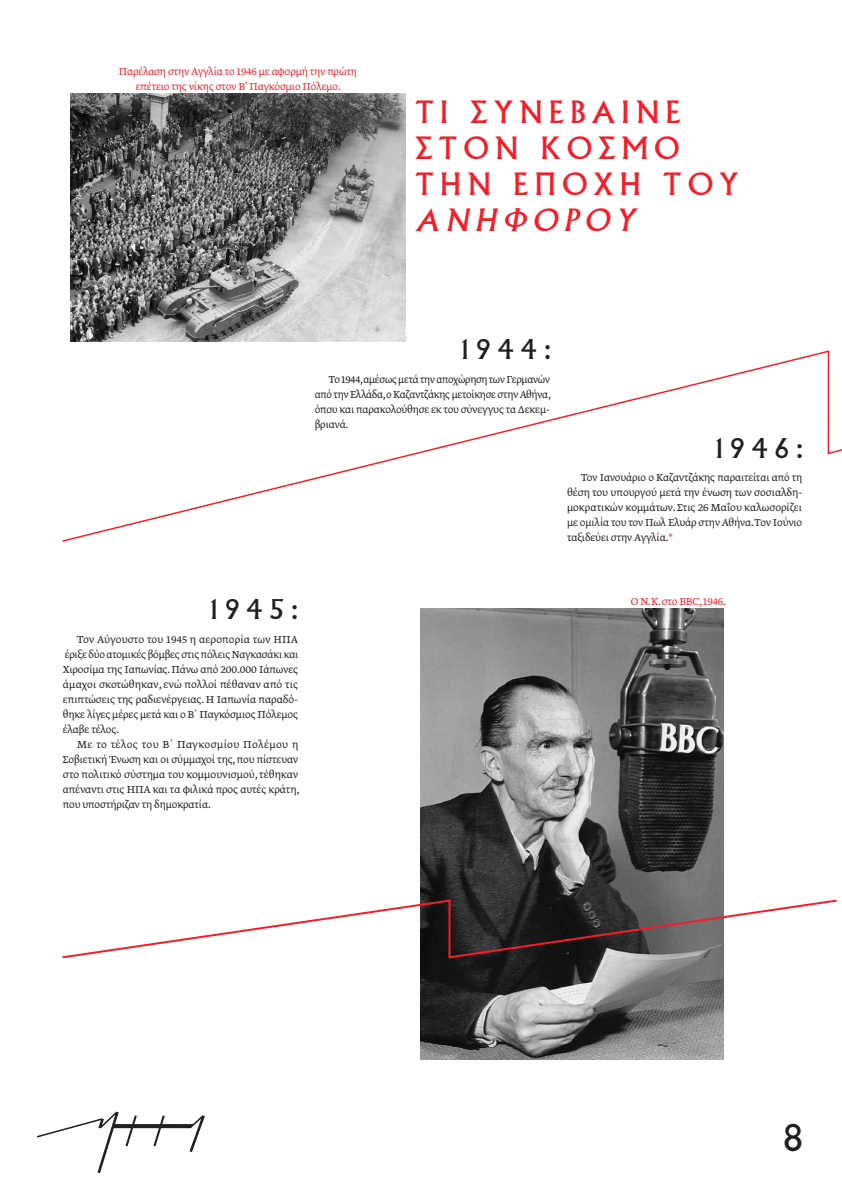
<style>
.page{position:relative;width:842px;height:1191px;background:#fff}
.page>*{position:absolute;margin:0;border:0;box-sizing:border-box;transform-origin:0 0}
.t1{font:36px "Albertus MT Greek";color:#231f20}
.t2{font:30px/36px "Albertus MT Greek";letter-spacing:.2em;color:#f51e28}
.t3{font:italic 30px "Albertus MT Greek";color:#f51e28}
.t4{font:26.5px "Albertus MT Greek";letter-spacing:.3em;color:#231f20}
.t5{font:300 12px/15px "Greta Text Pro";letter-spacing:-.01em;color:#231f20;text-align:justify}
.t6{font:300 12px/15px "Greta Text Pro";letter-spacing:-.01em;color:#231f20;text-align:justify;scale:.96 1}
.t7{font:300 12px/15px "Greta Text Pro";letter-spacing:-.01em;color:#ee222b;text-align:center}
.s1{color:#ee222b}
</style>
<div class="page">
<svg style="left:37px;top:1111px;width:168px;height:62px"></svg>
<svg style="left:62px;top:350px;width:780px;height:192px"></svg>
<img style="left:420px;top:608px;width:304px;height:451px">
<svg style="left:62px;top:898px;width:775px;height:61px"></svg>
<img style="left:70px;top:93px;width:335px;height:248px">
<p class="t7" style="left:119px;top:65px;width:239px">Παρέλαση στην Αγγλία το 1946 με αφορμή την πρώτη επέτειο της νίκης στον Β’ Παγκόσμιο Πόλεμο.</p>
<h2 class="t2" style="left:415px;top:94px;width:325px">TI ΣΥΝΕΒΑΙΝΕ<br>ΣΤΟΝ ΚΟΣΜΟ<br>ΤΗΝ ΕΠΟΧΗ ΤΟΥ</h2>
<h2 class="t3" style="left:415px;top:202px;width:227px">ΑΝΗΦΟΡΟΥ</h2>
<h3 class="t4" style="left:462px;top:333px;width:90px">1944:</h3>
<p class="t6" style="left:315px;top:372px;width:248px;text-indent:14px">Το 1944,αμέσως μετά την αποχώρηση των Γερμανών από την Ελλάδα,ο Καζαντζάκης μετοίκησε στην Αθήνα, όπου και παρακολούθησε εκ του σύνεγγυς τα Δεκεμ&shy;βριανά.</p>
<h3 class="t4" style="left:716px;top:432px;width:88px">1946:</h3>
<p class="t5" style="left:567px;top:471px;width:237px;text-indent:14px">Τον Ιανουάριο ο Καζαντζάκης παραιτείται από τη θέση του υπουργού μετά την ένωση των σοσιαλδη&shy;μοκρατικών κομμάτων. Στις 26 Μαΐου καλωσορίζει με ομιλία του τον Πωλ Ελυάρ στην Αθήνα.Τον Ιούνιο ταξιδεύει στην Αγγλία.<span class="s1">*</span></p>
<h3 class="t4" style="left:211px;top:593px;width:89px">1945:</h3>
<p class="t5" style="left:63px;top:632px;width:237px;text-indent:14px">Τον Αύγουστο του 1945 η αεροπορία των ΗΠΑ έριξε δύο ατομικές βόμβες στις πόλεις Ναγκασάκι και Χιροσίμα της Ιαπωνίας. Πάνω από 200.000 Ιάπωνες άμαχοι σκοτώθηκαν, ενώ πολλοί πέθαναν από τις επιπτώσεις της ραδιενέργειας. Η Ιαπωνία παραδό&shy;θηκε λίγες μέρες μετά και ο Β΄ Παγκόσμιος Πόλεμος έλαβε τέλος.</p>
<p class="t5" style="left:63px;top:737px;width:238px;text-indent:14px">Με το τέλος του Β΄ Παγκοσμίου Πολέμου η Σοβιετική Ένωση και οι σύμμαχοί της, που πίστευαν στο πολιτικό σύστημα του κομμουνισμού, τέθηκαν απέναντι στις ΗΠΑ και τα φιλικά προς αυτές κράτη, που υποστήριζαν τη δημοκρατία.</p>
<p class="t7" style="left:631px;top:594px;width:97px">O N.K. στο ΒΒC, 1946.</p>
<h1 class="t1" style="left:784px;top:1117px;width:19px">8</h1>
</div>
